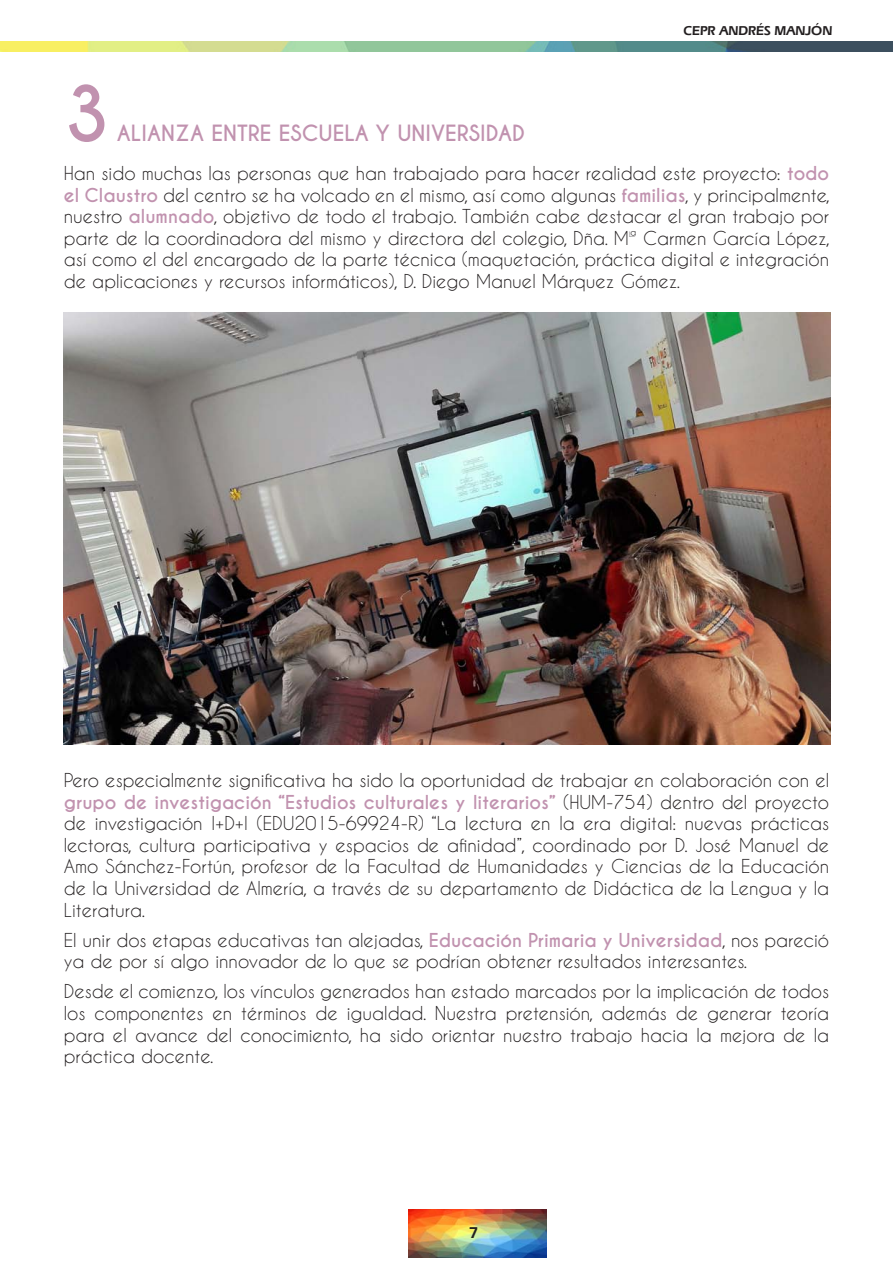
<style>
.page{position:relative;width:893px;height:1263px;background:#fff}
.page>*{position:absolute;margin:0;border:0;box-sizing:border-box;transform-origin:0 0}
.t1{font:700 72px "Caviar Dreams";color:#c192af}
.t2{font:700 21px "Caviar Dreams";color:#c192af}
.Párrafo{font:18px/21.6px "Caviar Dreams";color:#231f20;text-align:justify}
.t3{font:600 16.5px "Eras IT Cby BT";color:#231f20}
.t4{font:600 13.5px "Eras IT Cby BT";color:#231f20}
.s1{font-weight:700;color:#c192af}
</style>
<div class="page">
<img style="left:408px;top:1210px;width:138px;height:47px">
<img style="left:0;top:42px;width:893px;height:10px">
<img style="left:64px;top:313px;width:767px;height:431px">
<p class="t4" style="left:684px;top:22px;width:150px">CEPR ANDRÉS MANJÓN</p>
<p class="t1" style="left:64px;top:71px;width:48px">3</p>
<p class="t2" style="left:117px;top:121px;width:410px">ALIANZA ENTRE ESCUELA Y UNIVERSIDAD</p>
<p class="Párrafo" style="left:64px;top:162px;width:767px">Han sido muchas las personas que han trabajado para hacer realidad este proyecto: <span class="s1">todo el Claustro</span> del centro se ha volcado en el mismo, así como algunas <span class="s1">familias</span>, y principalmente, nuestro <span class="s1">alumnado</span>, objetivo de todo el trabajo. También cabe destacar el gran trabajo por parte de la coordinadora del mismo y directora del colegio, Dña. Mª Carmen García López, así como el del encargado de la parte técnica (maquetación, práctica digital e integración de aplicaciones y recursos informáticos), D. Diego Manuel Márquez Gómez.</p>
<p class="Párrafo" style="left:64px;top:769px;width:767px">Pero especialmente significativa ha sido la oportunidad de trabajar en colaboración con el <span class="s1">grupo de investigación “Estudios culturales y literarios”</span> (HUM-754) dentro del proyecto de investigación I+D+I (EDU2015-69924-R) “La lectura en la era digital: nuevas prácticas lectoras, cultura participativa y espacios de afinidad”, coordinado por D. José Manuel de Amo Sánchez-Fortún, profesor de la Facultad de Humanidades y Ciencias de la Educación de la Universidad de Almería, a través de su departamento de Didáctica de la Lengua y la Literatura.</p>
<p class="Párrafo" style="left:64px;top:929px;width:767px">El unir dos etapas educativas tan alejadas, <span class="s1">Educación Primaria y Universidad</span>, nos pareció ya de por sí algo innovador de lo que se podrían obtener resultados interesantes.</p>
<p class="Párrafo" style="left:64px;top:980px;width:767px">Desde el comienzo, los vínculos generados han estado marcados por la implicación de todos los componentes en términos de igualdad. Nuestra pretensión, además de generar teoría para el avance del conocimiento, ha sido orientar nuestro trabajo hacia la mejora de la práctica docente.</p>
<p class="t3" style="left:469px;top:1222px;width:11px">7</p>
</div>
